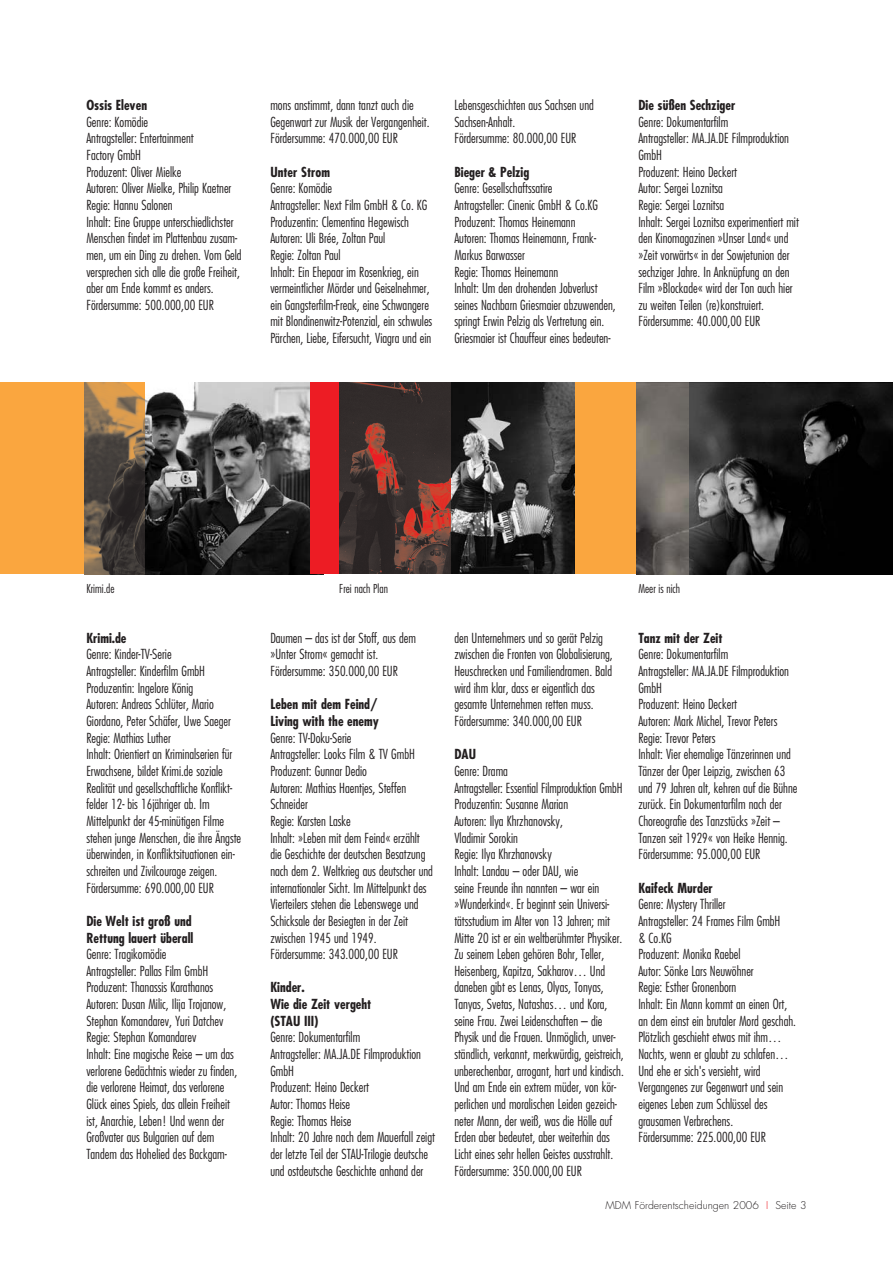
<style>
.page{position:relative;width:893px;height:1263px;background:#fff}
.page>*{position:absolute;margin:0;border:0;box-sizing:border-box;transform-origin:0 0}
.t1{font:300 condensed 13.5px/16.6px "Futura";color:#231f20}
.t2{font:700 condensed 13.5px/16.6px "Futura";color:#231f20}
.t3{font:300 condensed 12px "Futura";color:#231f20}
.t4{font:300 10.5px "Futura";color:#231f20}
.s1{color:#ed1c24}
</style>
<div class="page">
<div style="left:0;top:383px;width:892px;height:191px;background:#faa63f"></div>
<img style="left:144px;top:383px;width:166px;height:191px">
<img style="left:85px;top:383px;width:59px;height:191px">
<img style="left:450px;top:383px;width:124px;height:191px">
<img style="left:339px;top:383px;width:111px;height:191px">
<img style="left:688px;top:383px;width:204px;height:191px">
<img style="left:637px;top:383px;width:51px;height:191px">
<div style="left:310px;top:383px;width:29px;height:191px;background:#ed1c24"></div>
<p class="t2" style="left:86px;top:98px;width:62px">Ossis Eleven</p>
<p class="t1" style="left:86px;top:114px;width:157px">Genre: Komödie<br>Antragsteller: Entertainment<br>Factory GmbH<br>Produzent: Oliver Mielke<br>Autoren: Oliver Mielke, Philip Kaetner<br>Regie: Hannu Salonen<br>Inhalt: Eine Gruppe unterschiedlichster<br>Menschen findet im Plattenbau zusam&shy;men, um ein Ding zu drehen. Vom Geld versprechen sich alle die große Freiheit, aber am Ende kommt es anders.<br>Fördersumme: 500.000,00 EUR</p>
<p class="t1" style="left:270px;top:98px;width:161px">mons anstimmt, dann tanzt auch die<br>Gegenwart zur Musik der Vergangenheit.<br>Fördersumme: 470.000,00 EUR</p>
<p class="t2" style="left:270px;top:165px;width:61px">Unter Strom</p>
<p class="t1" style="left:270px;top:181px;width:163px">Genre: Komödie<br>Antragsteller: Next Film GmbH &amp; Co. KG Produzentin: Clementina Hegewisch Autoren: Uli Brée, Zoltan Paul<br>Regie: Zoltan Paul<br>Inhalt: Ein Ehepaar im Rosenkrieg, ein vermeintlicher Mörder und Geiselnehmer, ein Gangsterfilm-Freak, eine Schwangere mit Blondinenwitz-Potenzial, ein schwules Pärchen, Liebe, Eifersucht, Viagra und ein</p>
<p class="t1" style="left:454px;top:98px;width:141px">Lebensgeschichten aus Sachsen und<br>Sachsen-Anhalt.<br>Fördersumme: 80.000,00 EUR</p>
<p class="t2" style="left:454px;top:165px;width:76px">Bieger &amp; Pelzig</p>
<p class="t1" style="left:454px;top:181px;width:163px">Genre: Gesellschaftssatire<br>Antragsteller: Cinenic GmbH &amp; Co.KG Produzent: Thomas Heinemann<br>Autoren: Thomas Heinemann, Frank-Markus Barwasser<br>Regie: Thomas Heinemann<br>Inhalt: Um den drohenden Jobverlust seines Nachbarn Griesmaier abzuwenden, springt Erwin Pelzig als Vertretung ein.<br>Griesmaier ist Chauffeur eines bedeuten-</p>
<p class="t2" style="left:638px;top:98px;width:98px">Die süßen Sechziger</p>
<p class="t1" style="left:638px;top:114px;width:162px">Genre: Dokumentarfilm<br>Antragsteller: MA.JA.DE Filmproduktion<br>GmbH<br>Produzent: Heino Deckert<br>Autor: Sergei Loznitsa<br>Regie: Sergei Loznitsa<br>Inhalt: Sergei Loznitsa experimentiert mit den Kinomagazinen »Unser Land« und »Zeit vorwärts« in der Sowjetunion der sechziger Jahre. In Anknüpfung an den<br>Film »Blockade« wird der Ton auch hier zu weiten Teilen (re)konstruiert.<br>Fördersumme: 40.000,00 EUR</p>
<p class="t3" style="left:86px;top:583px;width:30px">Krimi.de</p>
<p class="t3" style="left:339px;top:583px;width:50px">Frei nach Plan</p>
<p class="t3" style="left:638px;top:583px;width:43px">Meer is nich</p>
<p class="t2" style="left:86px;top:631px;width:42px">Krimi.de</p>
<p class="t1" style="left:86px;top:647px;width:156px">Genre: Kinder-TV-Serie<br>Antragsteller: Kinderfilm GmbH Produzentin: Ingelore König<br>Autoren: Andreas Schlüter, Mario Giordano, Peter Schäfer, Uwe Saeger Regie: Mathias Luther<br>Inhalt: Orientiert an Kriminalserien für Erwachsene, bildet Krimi.de soziale Realität und gesellschaftliche Konflikt&shy;felder 12- bis 16jähriger ab. Im Mittelpunkt der 45-minütigen Filme stehen junge Menschen, die ihre Ängste überwinden, in Konfliktsituationen ein&shy;schreiten und Zivilcourage zeigen.<br>Fördersumme: 690.000,00 EUR</p>
<p class="t2" style="left:86px;top:914px;width:108px">Die Welt ist groß und<br>Rettung lauert überall</p>
<p class="t1" style="left:86px;top:947px;width:152px">Genre: Tragikomödie<br>Antragsteller: Pallas Film GmbH Produzent: Thanassis Karathanos Autoren: Dusan Milic, Ilija Trojanow, Stephan Komandarev, Yuri Datchev Regie: Stephan Komandarev<br>Inhalt: Eine magische Reise – um das verlorene Gedächtnis wieder zu finden, die verlorene Heimat, das verlorene Glück eines Spiels, das allein Freiheit ist, Anarchie, Leben! Und wenn der Großvater aus Bulgarien auf dem Tandem das Hohelied des Backgam-</p>
<p class="t1" style="left:270px;top:630px;width:147px">Daumen – das ist der Stoff, aus dem »Unter Strom« gemacht ist.<br>Fördersumme: 350.000,00 EUR</p>
<p class="t2" style="left:270px;top:697px;width:110px">Leben mit dem Feind/<br>Living with the enemy</p>
<p class="t1" style="left:270px;top:730px;width:164px">Genre: TV-Doku-Serie<br>Antragsteller: Looks Film &amp; TV GmbH<br>Produzent: Gunnar Dedio<br>Autoren: Mathias Haentjes, Steffen<br>Schneider<br>Regie: Karsten Laske<br>Inhalt: »Leben mit dem Feind« erzählt die Geschichte der deutschen Besatzung nach dem 2. Weltkrieg aus deutscher und internationaler Sicht. Im Mittelpunkt des<br>Vierteilers stehen die Lebenswege und<br>Schicksale der Besiegten in der Zeit zwischen 1945 und 1949.<br>Fördersumme: 343.000,00 EUR</p>
<p class="t2" style="left:270px;top:980px;width:103px">Kinder.<br>Wie die Zeit vergeht (STAU III)</p>
<p class="t1" style="left:270px;top:1030px;width:166px">Genre: Dokumentarfilm<br>Antragsteller: MA.JA.DE Filmproduktion<br>GmbH<br>Produzent: Heino Deckert<br>Autor: Thomas Heise<br>Regie: Thomas Heise<br>Inhalt: 20 Jahre nach dem Mauerfall zeigt der letzte Teil der STAU-Trilogie deutsche und ostdeutsche Geschichte anhand der</p>
<p class="t1" style="left:454px;top:630px;width:160px">den Unternehmers und so gerät Pelzig zwischen die Fronten von Globalisierung, Heuschrecken und Familiendramen. Bald wird ihm klar, dass er eigentlich das gesamte Unternehmen retten muss.<br>Fördersumme: 340.000,00 EUR</p>
<p class="t2" style="left:454px;top:747px;width:23px">DAU</p>
<p class="t1" style="left:454px;top:764px;width:171px">Genre: Drama<br>Antragsteller: Essential Filmproduktion GmbH Produzentin: Susanne Marian<br>Autoren: Ilya Khrzhanovsky,<br>Vladimir Sorokin<br>Regie: Ilya Khrzhanovsky<br>Inhalt: Landau – oder DAU, wie<br>seine Freunde ihn nannten – war ein »Wunderkind«. Er beginnt sein Universi&shy;tätsstudium im Alter von 13 Jahren; mit Mitte 20 ist er ein weltberühmter Physiker.<br>Zu seinem Leben gehören Bohr, Teller, Heisenberg, Kapitza, Sakharov… Und daneben gibt es Lenas, Olyas, Tonyas, Tanyas, Svetas, Natashas… und Kora, seine Frau. Zwei Leidenschaften – die Physik und die Frauen. Unmöglich, unver&shy;ständlich, verkannt, merkwürdig, geistreich, unberechenbar, arrogant, hart und kindisch.<br>Und am Ende ein extrem müder, von kör&shy;perlichen und moralischen Leiden gezeich&shy;neter Mann, der weiß, was die Hölle auf Erden aber bedeutet, aber weiterhin das Licht eines sehr hellen Geistes ausstrahlt.<br>Fördersumme: 350.000,00 EUR</p>
<p class="t2" style="left:638px;top:631px;width:86px">Tanz mit der Zeit</p>
<p class="t1" style="left:638px;top:647px;width:160px">Genre: Dokumentarfilm<br>Antragsteller: MA.JA.DE Filmproduktion<br>GmbH<br>Produzent: Heino Deckert<br>Autoren: Mark Michel, Trevor Peters<br>Regie: Trevor Peters<br>Inhalt: Vier ehemalige Tänzerinnen und<br>Tänzer der Oper Leipzig, zwischen 63 und 79 Jahren alt, kehren auf die Bühne zurück. Ein Dokumentarfilm nach der<br>Choreografie des Tanzstücks »Zeit –<br>Tanzen seit 1929« von Heike Hennig.<br>Fördersumme: 95.000,00 EUR</p>
<p class="t2" style="left:638px;top:880px;width:76px">Kaifeck Murder</p>
<p class="t1" style="left:638px;top:897px;width:159px">Genre: Mystery Thriller<br>Antragsteller: 24 Frames Film GmbH<br>&amp; Co.KG<br>Produzent: Monika Raebel<br>Autor: Sönke Lars Neuwöhner<br>Regie: Esther Gronenborn<br>Inhalt: Ein Mann kommt an einen Ort, an dem einst ein brutaler Mord geschah.<br>Plötzlich geschieht etwas mit ihm…<br>Nachts, wenn er glaubt zu schlafen…<br>Und ehe er sich's versieht, wird<br>Vergangenes zur Gegenwart und sein eigenes Leben zum Schlüssel des grausamen Verbrechens.<br>Fördersumme: 225.000,00 EUR</p>
<p class="t4" style="left:605px;top:1201px;width:203px">MDM Förderentscheidungen 2006 <span class="s1">I</span> Seite 3</p>
</div>
